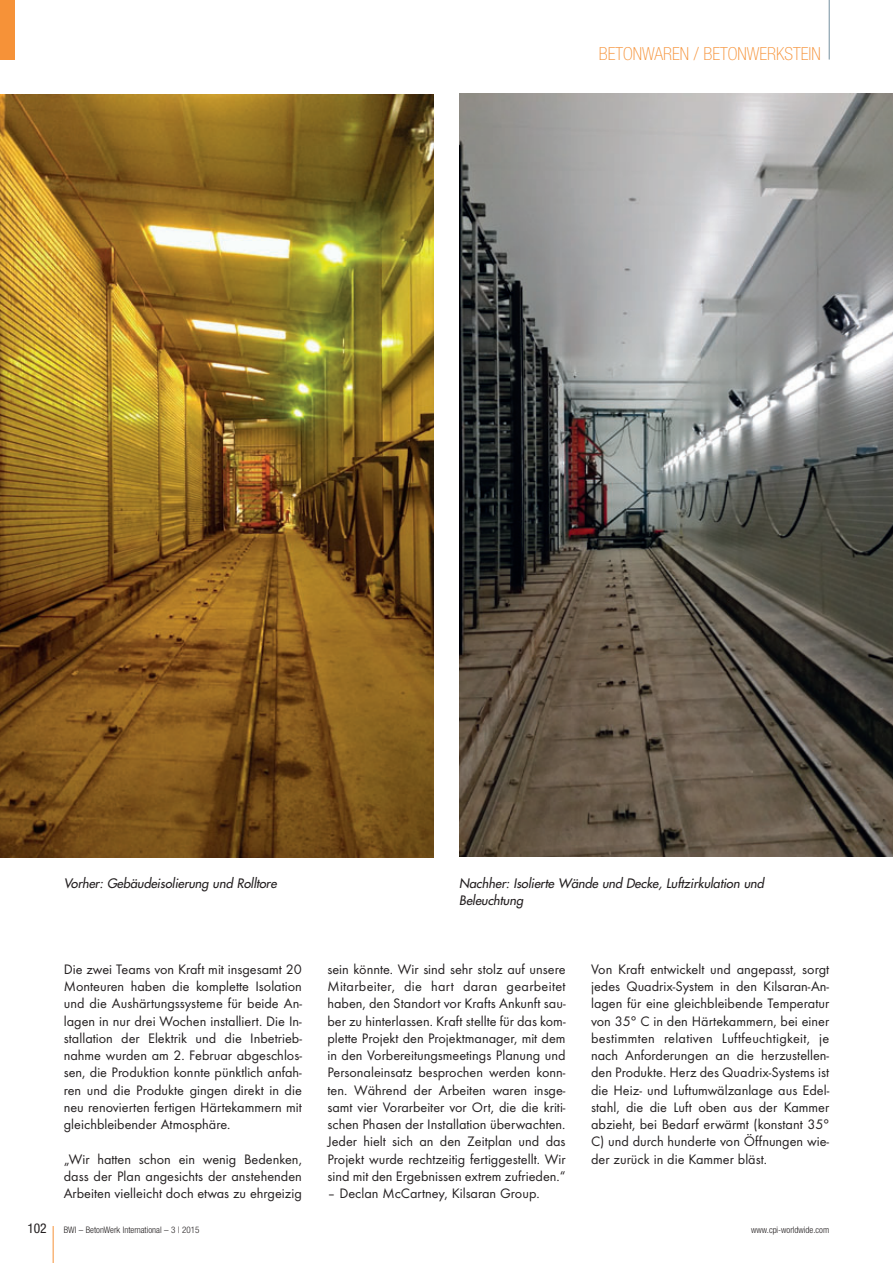
<style>
.page{position:relative;width:893px;height:1263px;background:#fff}
.page>*{position:absolute;margin:0;border:0;box-sizing:border-box;transform-origin:0 0}
.t1{font:100 condensed 18px "Helvetica Neue";color:#f69238}
.t2{font:14.25px/17.2px "Futura T";color:#231f20;text-align:justify}
.t3{font:condensed 13.5px "Helvetica Neue";color:#231f20}
.t4{font:italic 12.75px/17.2px "Futura";letter-spacing:-.005em;color:#231f20}
.t5{font:300 condensed 9px "Helvetica Neue";color:#231f20}
</style>
<div class="page">
<hr style="left:53px;top:1226px;width:1px;height:37px;background:#f69238">
<hr style="left:829px;top:0;width:1px;height:60px;background:#73909f">
<div style="left:0;top:0;width:15px;height:60px;background:#f69238"></div>
<img style="left:0;top:94px;width:434px;height:763px">
<img style="left:459px;top:94px;width:434px;height:762px">
<p class="t1" style="left:599px;top:47px;width:223px">BETONWAREN / BETONWERKSTEIN</p>
<p class="t4" style="left:64px;top:875px;width:217px">Vorher: Gebäudeisolierung und Rolltore</p>
<p class="t4" style="left:459px;top:875px;width:308px">Nachher: Isolierte Wände und Decke, Luftzirkulation und<br>Beleuchtung</p>
<p class="t2" style="left:64px;top:962px;width:240px">Die zwei Teams von Kraft mit insgesamt 20<br>Monteuren haben die komplette Isolation und die Aushärtungssysteme für beide An - lagen in nur drei Wochen installiert. Die In - stal la tion der Elektrik und die Inbetrieb - nahme wurden am 2. Februar abgeschlos&shy;sen, die Produktion konnte pünktlich anfah&shy;ren und die Produkte gingen direkt in die neu renovierten fertigen Härtekammern mit gleichbleibender Atmosphäre.</p>
<p class="t2" style="left:64px;top:1151px;width:240px">„Wir hatten schon ein wenig Bedenken, dass der Plan angesichts der anstehenden Arbeiten vielleicht doch etwas zu ehrgeizig</p>
<p class="t2" style="left:327px;top:962px;width:240px">sein könnte. Wir sind sehr stolz auf unsere Mitarbeiter, die hart daran gearbeitet haben, den Standort vor Krafts Ankunft sau&shy;ber zu hinterlassen. Kraft stellte für das kom&shy;plette Projekt den Projektmanager, mit dem in den Vorbereitungsmeetings Planung und Personaleinsatz besprochen werden konn&shy;ten. Während der Arbeiten waren insge&shy;samt vier Vorarbeiter vor Ort, die die kriti&shy;schen Phasen der Installation überwachten.<br>Jeder hielt sich an den Zeitplan und das Projekt wurde rechtzeitig fertiggestellt. Wir sind mit den Ergebnissen extrem zufrieden.“</p>
<p class="t2" style="left:327px;top:1186px;width:214px">– Declan McCartney, Kilsaran Group.</p>
<p class="t2" style="left:591px;top:962px;width:240px">Von Kraft entwickelt und angepasst, sorgt jedes Quadrix-System in den Kilsaran-An - lagen für eine gleichbleibende Temperatur von 35° C in den Härtekammern, bei einer bestimmten relativen Luftfeuchtigkeit, je nach Anforderungen an die herzustellen&shy;den Produkte. Herz des Quadrix-Systems ist die Heiz- und Luftumwälzanlage aus Edel - stahl, die die Luft oben aus der Kammer abzieht, bei Bedarf erwärmt (konstant 35° C) und durch hunderte von Öffnungen wie&shy;der zurück in die Kammer bläst.</p>
<p class="t3" style="left:27px;top:1223px;width:21px">102</p>
<p class="t5" style="left:64px;top:1226px;width:137px">BWI – BetonWerk International – 3 | 2015</p>
<p class="t5" style="left:751px;top:1226px;width:79px">www.cpi-worldwide.com</p>
</div>
